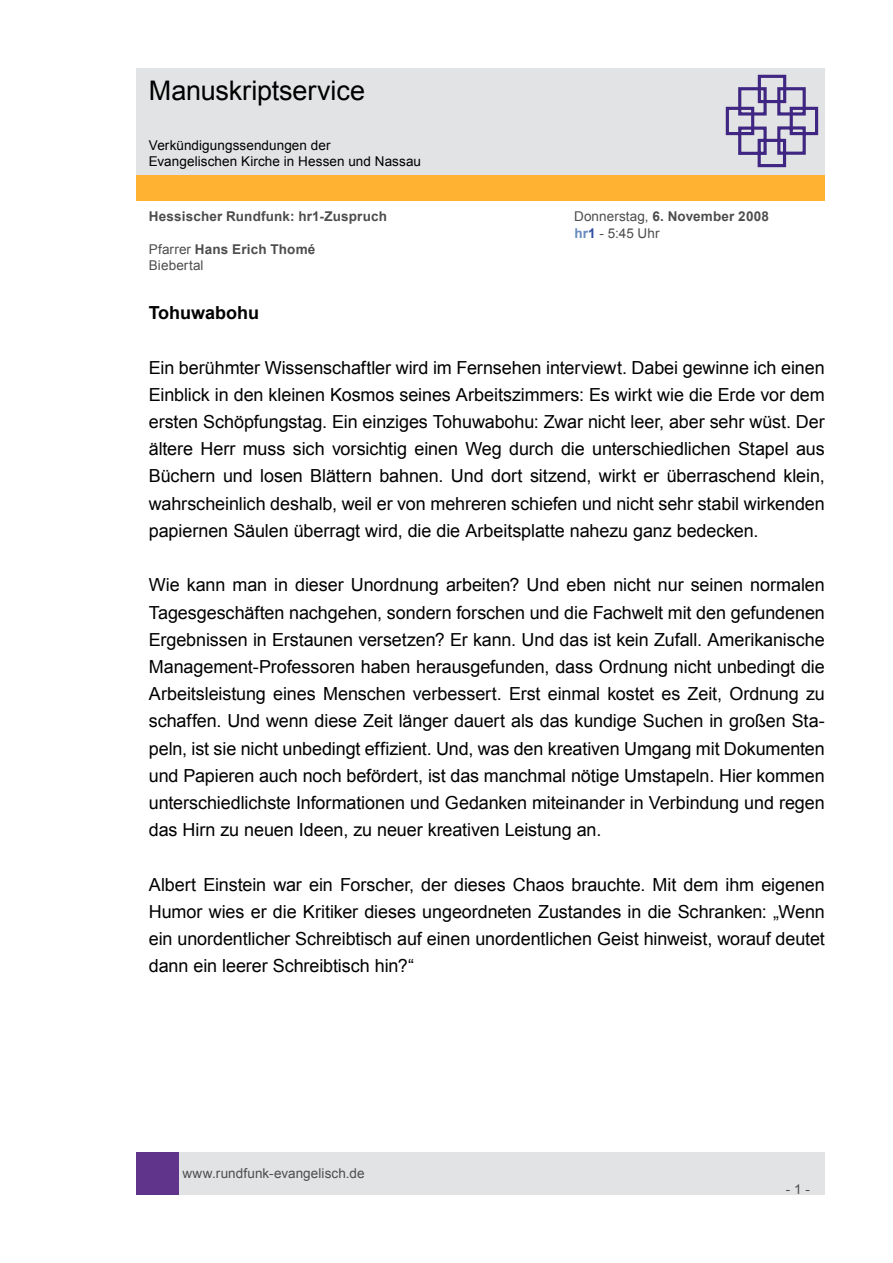
<style>
.page{position:relative;width:893px;height:1263px;background:#fff}
.page>*{position:absolute;margin:0;border:0;box-sizing:border-box;transform-origin:0 0}
.t1{font:27px "Arial";letter-spacing:-.005em;color:#000}
.t2{font:18px/27.2px "Arial";letter-spacing:-.005em;color:#000;text-align:justify}
.t3{font:700 18px "Arial";color:#000}
.t4{font:13.5px/16.2px "Arial";letter-spacing:.01em;color:#4d4d4d}
.t5{font:13.5px/16.2px "Arial";letter-spacing:.005em;color:#000}
.t6{font:700 13.5px "Arial";letter-spacing:.015em;color:#4d4d4d}
.s1{font-weight:700}
.s2{font-weight:700;color:#688bc0}
.s3{font-weight:700;color:#2f4fa1}
</style>
<div class="page">
<div style="left:179px;top:1152px;width:646px;height:43px;background:#e2e3e4"></div>
<div style="left:136px;top:1152px;width:43px;height:43px;background:#5f348a"></div>
<div style="left:136px;top:175px;width:689px;height:26px;background:#ffb132"></div>
<div style="left:136px;top:68px;width:689px;height:106px;background:#e2e3e4"></div>
<svg style="left:725px;top:74px;width:94px;height:94px"></svg>
<h1 class="t1" style="left:149px;top:73px;width:218px">Manuskriptservice</h1>
<p class="t5" style="left:149px;top:137px;width:274px">Verkündigungssendungen der<br>Evangelischen Kirche in Hessen und Nassau</p>
<p class="t6" style="left:149px;top:208px;width:240px">Hessischer Rundfunk: hr1-Zuspruch</p>
<p class="t4" style="left:574px;top:209px;width:196px">Donnerstag, <span class="s1">6. November 2008 </span><span class="s2">hr</span><span class="s3">1</span> - 5:45 Uhr</p>
<p class="t4" style="left:149px;top:241px;width:168px">Pfarrer <span class="s1">Hans Erich Thomé<br></span>Biebertal</p>
<p class="t3" style="left:149px;top:301px;width:112px">Tohuwabohu</p>
<p class="t2" style="left:149px;top:354px;width:678px">Ein berühmter Wissenschaftler wird im Fernsehen interviewt. Dabei gewinne ich einen Einblick in den kleinen Kosmos seines Arbeitszimmers: Es wirkt wie die Erde vor dem ersten Schöpfungstag. Ein einziges Tohuwabohu: Zwar nicht leer, aber sehr wüst. Der ältere Herr muss sich vorsichtig einen Weg durch die unterschiedlichen Stapel aus Büchern und losen Blättern bahnen. Und dort sitzend, wirkt er überraschend klein, wahrscheinlich deshalb, weil er von mehreren schiefen und nicht sehr stabil wirkenden papiernen Säulen überragt wird, die die Arbeitsplatte nahezu ganz bedecken.</p>
<p class="t2" style="left:149px;top:572px;width:678px">Wie kann man in dieser Unordnung arbeiten? Und eben nicht nur seinen normalen Tagesgeschäften nachgehen, sondern forschen und die Fachwelt mit den gefundenen Ergebnissen in Erstaunen versetzen? Er kann. Und das ist kein Zufall. Amerikanische Management-Professoren haben herausgefunden, dass Ordnung nicht unbedingt die Arbeitsleistung eines Menschen verbessert. Erst einmal kostet es Zeit, Ordnung zu schaffen. Und wenn diese Zeit länger dauert als das kundige Suchen in großen Sta&shy;peln, ist sie nicht unbedingt effizient. Und, was den kreativen Umgang mit Dokumenten und Papieren auch noch befördert, ist das manchmal nötige Umstapeln. Hier kommen unterschiedlichste Informationen und Gedanken miteinander in Verbindung und regen das Hirn zu neuen Ideen, zu neuer kreativen Leistung an.</p>
<p class="t2" style="left:149px;top:871px;width:678px">Albert Einstein war ein Forscher, der dieses Chaos brauchte. Mit dem ihm eigenen Humor wies er die Kritiker dieses ungeordneten Zustandes in die Schranken: „Wenn ein unordentlicher Schreibtisch auf einen unordentlichen Geist hinweist, worauf deutet dann ein leerer Schreibtisch hin?“</p>
<p class="t4" style="left:182px;top:1165px;width:184px">www.rundfunk-evangelisch.de</p>
<p class="t4" style="left:786px;top:1181px;width:26px">- 1 -</p>
</div>
